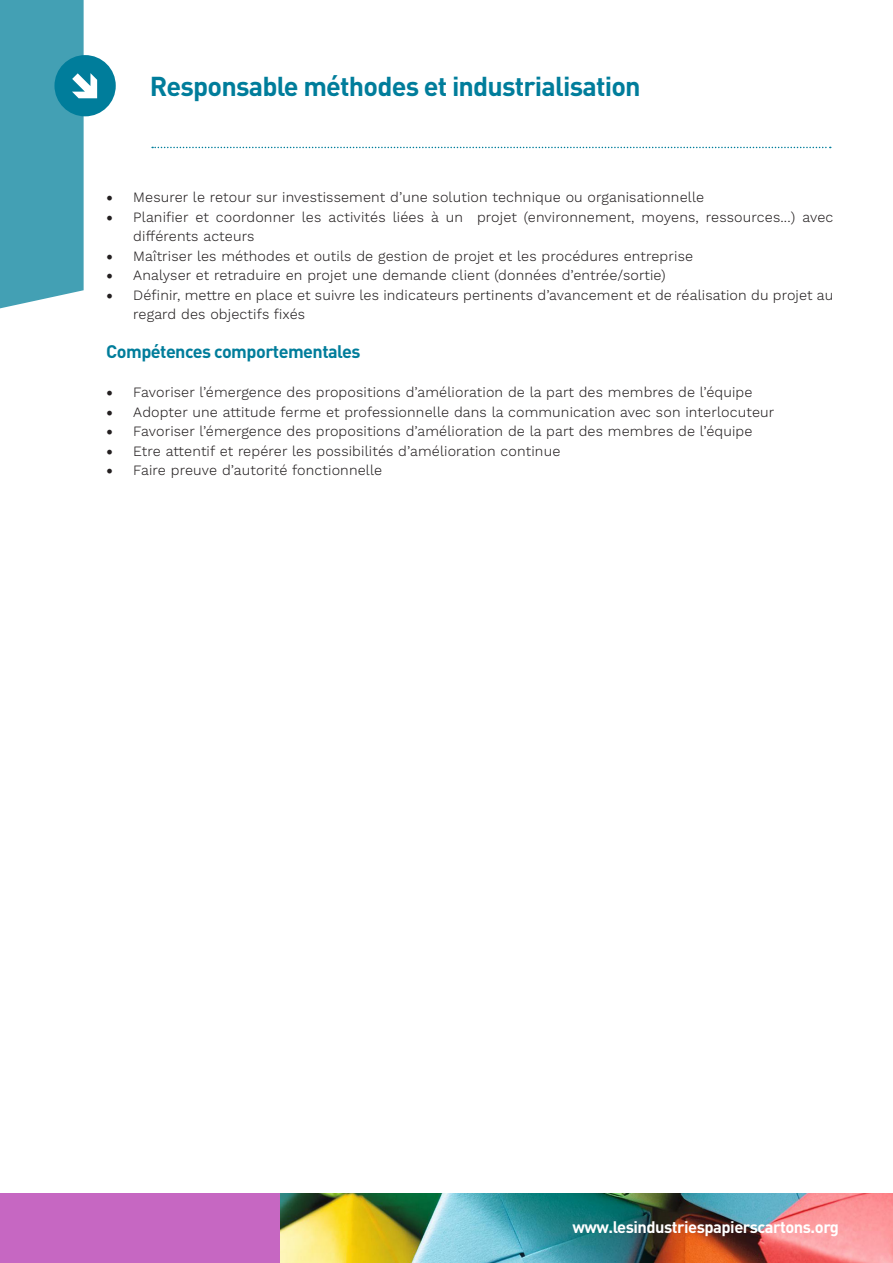
<style>
.page{position:relative;width:893px;height:1263px;background:#fff}
.page>*{position:absolute;margin:0;border:0;box-sizing:border-box;transform-origin:0 0}
.t1{font:700 27px "DINOT";letter-spacing:-.03em;color:#007d9b}
.t2{font:700 18px "DINOT";letter-spacing:-.03em;color:#007d9b}
.t3{font:700 16.5px "DINOT";letter-spacing:-.03em;color:#fff}
.t4{font:300 14.25px/19.5px "Work Sans";letter-spacing:.01em;color:#231f20}
.s1{font-family:"Minion Pro";font-weight:400;font-size:18px}
</style>
<div class="page">
<div style="left:54px;top:55px;width:62px;height:61px;background:#007d9b;border-radius:50%"></div>
<svg style="left:0;top:0;width:97px;height:309px"></svg>
<svg style="left:152px;top:147px;width:679px;height:1px"></svg>
<div style="left:0;top:1193px;width:893px;height:70px;background:#c667c2"></div>
<img style="left:281px;top:1193px;width:612px;height:70px">
<p class="t1" style="left:150px;top:67px;width:492px">Responsable méthodes et industrialisation</p>
<p class="t4" style="left:106px;top:188px;width:599px"><span class="s1">•</span> Mesurer le retour sur investissement d’une solution technique ou organisationnelle</p>
<p class="t4" style="left:133px;top:208px;width:702px;text-indent:-27px"><span class="s1">•</span> Planifier et coordonner les activités liées à un projet (environnement, moyens, ressources...) avec différents acteurs</p>
<p class="t4" style="left:106px;top:247px;width:588px"><span class="s1">•</span> Maîtriser les méthodes et outils de gestion de projet et les procédures entreprise</p>
<p class="t4" style="left:106px;top:266px;width:561px"><span class="s1">•</span> Analyser et retraduire en projet une demande client (données d’entrée/sortie)</p>
<p class="t4" style="left:133px;top:286px;width:702px;text-indent:-27px"><span class="s1">•</span> Définir, mettre en place et suivre les indicateurs pertinents d’avancement et de réalisation du projet au regard des objectifs fixés</p>
<p class="t2" style="left:106px;top:339px;width:256px">Compétences comportementales</p>
<p class="t4" style="left:106px;top:383px;width:648px"><span class="s1">•</span> Favoriser l’émergence des propositions d’amélioration de la part des membres de l’équipe</p>
<p class="t4" style="left:106px;top:403px;width:670px"><span class="s1">•</span> Adopter une attitude ferme et professionnelle dans la communication avec son interlocuteur</p>
<p class="t4" style="left:106px;top:422px;width:648px"><span class="s1">•</span> Favoriser l’émergence des propositions d’amélioration de la part des membres de l’équipe</p>
<p class="t4" style="left:106px;top:442px;width:456px"><span class="s1">•</span> Etre attentif et repérer les possibilités d’amélioration continue</p>
<p class="t4" style="left:106px;top:461px;width:277px"><span class="s1">•</span> Faire preuve d’autorité fonctionnelle</p>
<p class="t3" style="left:572px;top:1216px;width:268px">www.lesindustriespapierscartons.org</p>
</div>
